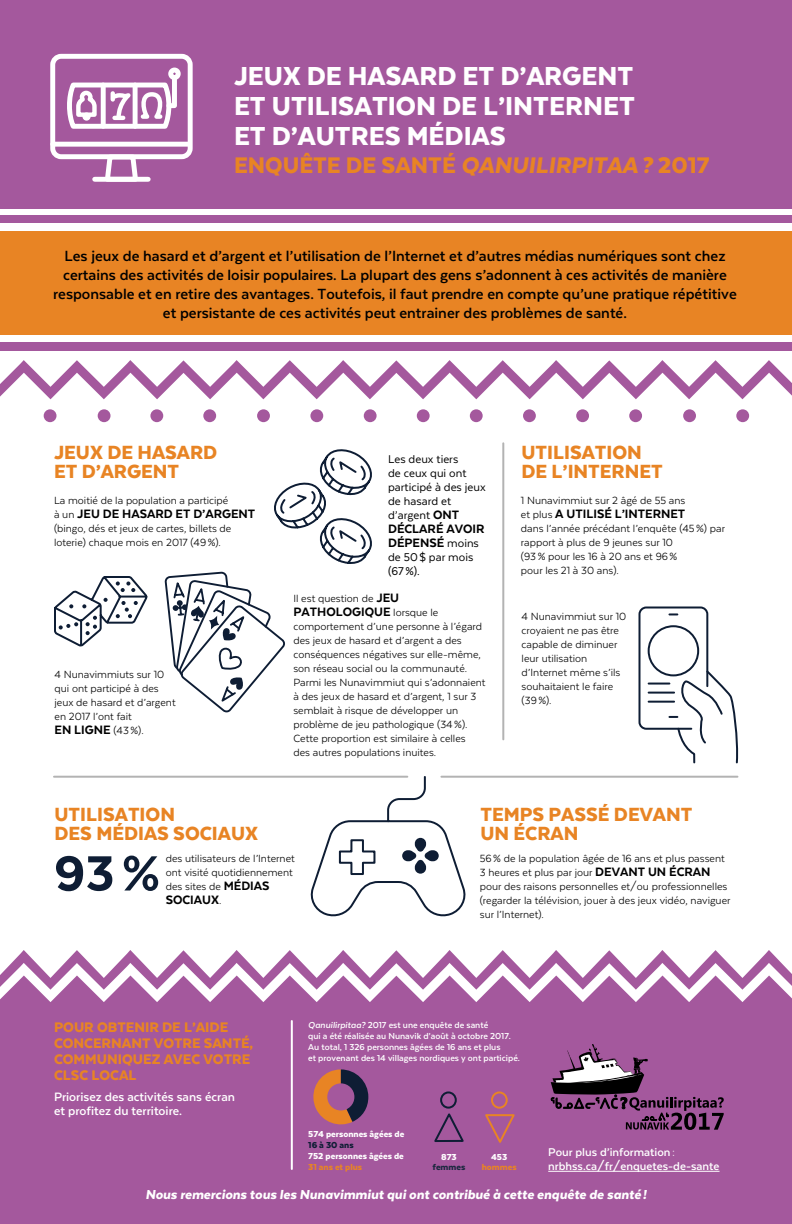
<style>
.page{position:relative;width:792px;height:1224px;background:#fff}
.page>*{position:absolute;margin:0;border:0;box-sizing:border-box;transform-origin:0 0}
.P_Texte_courant{font:800 57px "Texta";color:#0e1d34}
.Titre_1{font:900 30px/30px "Texta";color:#fff;text-align:justify}
.Titre_2{font:900 26px "Texta";color:#e88424}
.Titre_2-2{font:900 22px/19px "Texta";color:#e88424}
.Texte_Intro{font:700 17px/19px "Texta";color:#000;text-align:center}
.Titre_2-3{font:900 16px/16px "Texta";color:#e88424}
.P_Texte_courant-2{font:italic 900 15px "Texta";color:#fff}
.P_Texte_courant-3{font:800 14px/14px "Texta";color:#000}
.P_Texte_courant-4{font:700 14px/14px "Texta";color:#fff}
.P_Texte_courant-5{font:13px/14px "Texta";color:#000}
.P_Texte_courant-6{font:700 13px/14px "Texta";color:#fff}
.P_Texte_courant-7{font:12px/14px "Texta";color:#000}
.P_Texte_courant-8{font:700 10px/11px "Texta";color:#fff}
.P_Texte_courant-9{font:900 10px/11px "Texta";color:#fff}
.P_Texte_courant-10{font:900 10px/10px "Texta";color:#1d2840;text-align:center}
.P_Texte_courant-11{font:900 10px/10px "Texta";color:#e88424;text-align:center}
.s1{font-style:italic}
.s2{font-weight:400;font-size:12px}
.s3{font-weight:800;font-size:14px}
.s4{font-weight:400;font-size:13px}
.s5{color:#0e1d34}
.s6{color:#e88424}
.s7{color:#fff}
</style>
<div class="page">
<div style="left:0;top:231px;width:792px;height:104px;background:#e88424"></div>
<div style="left:0;top:0;width:792px;height:208px;background:#a4589d"></div>
<div style="left:683px;top:409px;width:13px;height:13px;background:#a4589d;border-radius:50%"></div>
<div style="left:629px;top:409px;width:13px;height:13px;background:#a4589d;border-radius:50%"></div>
<div style="left:576px;top:409px;width:13px;height:13px;background:#a4589d;border-radius:50%"></div>
<div style="left:523px;top:409px;width:13px;height:13px;background:#a4589d;border-radius:50%"></div>
<div style="left:470px;top:409px;width:13px;height:13px;background:#a4589d;border-radius:50%"></div>
<div style="left:417px;top:409px;width:13px;height:13px;background:#a4589d;border-radius:50%"></div>
<div style="left:364px;top:409px;width:13px;height:13px;background:#a4589d;border-radius:50%"></div>
<div style="left:310px;top:409px;width:13px;height:13px;background:#a4589d;border-radius:50%"></div>
<div style="left:257px;top:409px;width:13px;height:13px;background:#a4589d;border-radius:50%"></div>
<div style="left:203px;top:409px;width:13px;height:13px;background:#a4589d;border-radius:50%"></div>
<div style="left:150px;top:409px;width:13px;height:13px;background:#a4589d;border-radius:50%"></div>
<svg style="left:0;top:360px;width:792px;height:39px"></svg>
<div style="left:0;top:342px;width:792px;height:9px;background:#a4589d"></div>
<div style="left:98px;top:409px;width:13px;height:13px;background:#a4589d;border-radius:50%"></div>
<div style="left:44px;top:409px;width:13px;height:13px;background:#a4589d;border-radius:50%"></div>
<div style="left:736px;top:409px;width:13px;height:13px;background:#a4589d;border-radius:50%"></div>
<div style="left:0;top:216px;width:792px;height:7px;background:#a4589d"></div>
<div style="left:0;top:950px;width:792px;height:274px;background:#a4589d"></div>
<svg style="left:0;top:963px;width:792px;height:39px"></svg>
<hr style="left:54px;top:776px;width:353px;height:2px;background:#b3b3b3">
<hr style="left:441px;top:776px;width:296px;height:2px;background:#b3b3b3">
<hr style="left:502px;top:443px;width:2px;height:296px;background:#b3b3b3">
<hr style="left:291px;top:1021px;width:2px;height:148px;background:#fff">
<svg style="left:550px;top:1044px;width:174px;height:86px;background:#875082"></svg>
<div style="left:95px;top:177px;width:53px;height:5px;background:#fff"></div>
<div style="left:50px;top:54px;width:143px;height:105px;border:5px solid #fff;border-radius:8px"></div>
<div style="left:53px;top:142px;width:135px;height:5px;background:#fff"></div>
<div style="left:168px;top:68px;width:13px;height:12px;border:5px solid #fff;border-radius:50%"></div>
<svg style="left:102px;top:153px;width:39px;height:29px"></svg>
<svg style="left:68px;top:73px;width:111px;height:56px"></svg>
<svg style="left:54px;top:576px;width:94px;height:71px"></svg>
<svg style="left:164px;top:571px;width:80px;height:142px"></svg>
<svg style="left:244px;top:449px;width:128px;height:246px"></svg>
<svg style="left:309px;top:775px;width:160px;height:142px"></svg>
<svg style="left:638px;top:606px;width:101px;height:158px"></svg>
<svg style="left:310px;top:1069px;width:58px;height:59px;background:#935755"></svg>
<div style="left:327px;top:1083px;width:27px;height:27px;background:#a4589d;border-radius:50%"></div>
<div style="left:440px;top:1091px;width:17px;height:18px;border:2px solid #0e1d34;border-radius:50%"></div>
<svg style="left:432px;top:1112px;width:34px;height:31px"></svg>
<div style="left:491px;top:1091px;width:17px;height:18px;border:2px solid #e88424;border-radius:50%"></div>
<svg style="left:483px;top:1113px;width:34px;height:32px"></svg>
<hr style="left:548px;top:1171px;width:172px;height:1px;background:#fff">
<h3 class="Titre_1" style="left:234px;top:60px;width:402px">JEUX DE HASARD ET D’ARGENT ET UTILISATION DE L’INTERNET ET D’AUTRES MÉDIAS</h3>
<p class="Titre_2" style="left:234px;top:151px;width:477px">ENQUÊTE DE SANTÉ <span class="s1">QANUILIRPITAA?</span> 2017</p>
<p class="Texte_Intro" style="left:53px;top:246px;width:685px">Les jeux de hasard et d’argent et l’utilisation de l’Internet et d’autres médias numériques sont chez certains des activités de loisir populaires. La plupart des gens s’adonnent à ces activités de manière responsable et en retire des avantages. Toutefois, il faut prendre en compte qu’une pratique répétitive et persistante de ces activités peut entrainer des problèmes de santé.</p>
<p class="Titre_2-2" style="left:54px;top:442px;width:165px">JEUX DE HASARD<br>ET D’ARGENT</p>
<p class="P_Texte_courant-7" style="left:54px;top:494px;width:176px">La moitié de la population a participé</p>
<p class="P_Texte_courant-3" style="left:54px;top:507px;width:203px"><span class="s2">à un</span> JEU DE HASARD ET D’ARGENT</p>
<p class="P_Texte_courant-7" style="left:54px;top:522px;width:179px">(bingo, dés et jeux de cartes, billets de loterie) chaque mois en 2017 (49%).</p>
<p class="P_Texte_courant-5" style="left:388px;top:452px;width:99px">Les deux tiers<br>de ceux qui ont participé à des jeux de hasard et d’argent <span class="s3">ONT</span></p>
<p class="P_Texte_courant-3" style="left:388px;top:522px;width:98px">DÉCLARÉ AVOIR<br>DÉPENSÉ <span class="s4">moins</span></p>
<p class="P_Texte_courant-5" style="left:388px;top:550px;width:87px">de 50$ par mois (67%).</p>
<p class="Titre_2-2" style="left:522px;top:442px;width:143px">UTILISATION<br>DE L’INTERNET</p>
<p class="P_Texte_courant-7" style="left:521px;top:494px;width:166px">1 Nunavimmiut sur 2 âgé de 55 ans</p>
<p class="P_Texte_courant-3" style="left:521px;top:507px;width:166px"><span class="s2">et plus</span> A UTILISÉ L’INTERNET</p>
<p class="P_Texte_courant-7" style="left:521px;top:522px;width:205px">dans l’année précédant l’enquête (45%) par rapport à plus de 9 jeunes sur 10<br>(93% pour les 16 à 20 ans et 96%<br>pour les 21 à 30 ans).</p>
<p class="P_Texte_courant-7" style="left:55px;top:668px;width:123px">4 Nunavimmiuts sur 10 qui ont participé à des jeux de hasard et d’argent en 2017 l’ont fait</p>
<p class="P_Texte_courant-3" style="left:55px;top:723px;width:91px">EN LIGNE <span class="s2">(43%).</span></p>
<p class="P_Texte_courant-7" style="left:293px;top:591px;width:107px">Il est question de <span class="s3">JEU</span></p>
<p class="P_Texte_courant-3" style="left:293px;top:604px;width:146px">PATHOLOGIQUE <span class="s2">lorsque le</span></p>
<p class="P_Texte_courant-7" style="left:293px;top:619px;width:194px">comportement d’une personne à l’égard des jeux de hasard et d’argent a des conséquences négatives sur elle-même, son réseau social ou la communauté.<br>Parmi les Nunavimmiut qui s’adonnaient à des jeux de hasard et d’argent, 1 sur 3 semblait à risque de développer un problème de jeu pathologique (34%).<br>Cette proportion est similaire à celles<br>des autres populations inuites.</p>
<p class="P_Texte_courant-7" style="left:522px;top:610px;width:106px">4 Nunavimmiut sur 10 croyaient ne pas être capable de diminuer leur utilisation d’Internet même s’ils souhaitaient le faire (39%).</p>
<p class="Titre_2-2" style="left:55px;top:804px;width:205px">UTILISATION<br>DES MÉDIAS SOCIAUX</p>
<p class="Titre_2-2" style="left:480px;top:804px;width:214px">TEMPS PASSÉ DEVANT<br>UN ÉCRAN</p>
<p class="P_Texte_courant" style="left:54px;top:844px;width:108px">93%</p>
<p class="P_Texte_courant-7" style="left:166px;top:851px;width:131px">des utilisateurs de l’Internet ont visité quotidiennement des sites de <span class="s3">MÉDIAS</span></p>
<p class="P_Texte_courant-3" style="left:166px;top:892px;width:57px">SOCIAUX<span class="s2">.</span></p>
<p class="P_Texte_courant-7" style="left:480px;top:851px;width:252px">56% de la population âgée de 16 ans et plus passent 3 heures et plus par jour <span class="s3">DEVANT UN ÉCRAN </span>pour des raisons personnelles et/ou professionnelles (regarder la télévision, jouer à des jeux vidéo, naviguer sur l’Internet).</p>
<p class="Titre_2-3" style="left:54px;top:1019px;width:201px">POUR OBTENIR DE L’AIDE<br>CONCERNANT VOTRE SANTÉ,<br>COMMUNIQUEZ AVEC VOTRE<br>CLSC LOCAL</p>
<p class="P_Texte_courant-4" style="left:54px;top:1089px;width:183px">Priorisez des activités sans écran et profitez du territoire.</p>
<p class="P_Texte_courant-8" style="left:308px;top:1019px;width:213px"><span class="s1">Qanuilirpitaa?</span> 2017 est une enquête de santé<br>qui a été réalisée au Nunavik d’août à octobre 2017.<br>Au total, 1 326 personnes âgées de 16 ans et plus<br>et provenant des 14 villages nordiques y ont participé.</p>
<p class="P_Texte_courant-9" style="left:308px;top:1128px;width:98px">574 personnes âgées de<br><span class="s5">16 à 30 ans</span></p>
<p class="P_Texte_courant-9" style="left:308px;top:1150px;width:97px">752 personnes âgées de<br><span class="s6">31 ans et plus</span></p>
<p class="P_Texte_courant-10" style="left:433px;top:1152px;width:34px"><span class="s7">873 </span>femmes</p>
<p class="P_Texte_courant-11" style="left:482px;top:1152px;width:36px"><span class="s7">453 </span>hommes</p>
<p class="P_Texte_courant-6" style="left:548px;top:1145px;width:173px">Pour plus d’information: nrbhss.ca/fr/enquetes-de-sante</p>
<p class="P_Texte_courant-2" style="left:145px;top:1187px;width:503px">Nous remercions tous les Nunavimmiut qui ont contribué à cette enquête de santé !</p>
</div>
